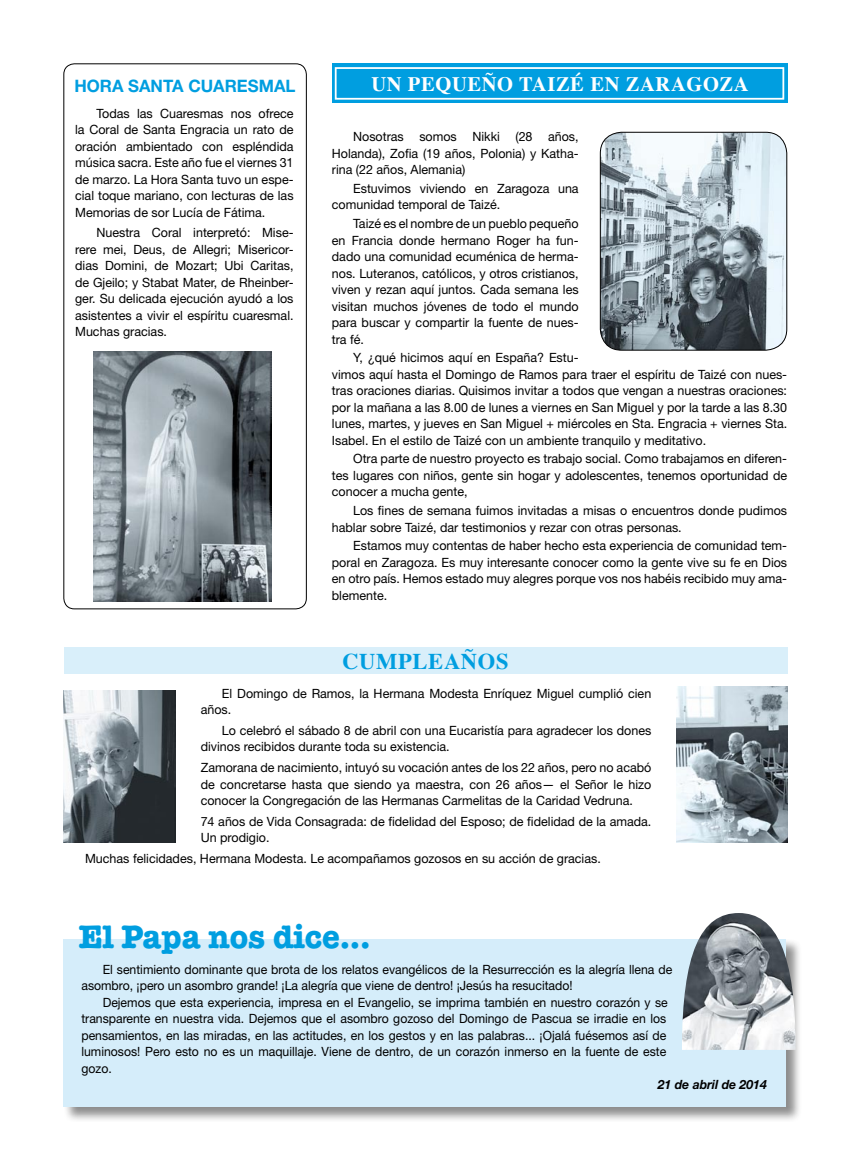
<style>
.page{position:relative;width:851px;height:1170px;background:#fff}
.page>*{position:absolute;margin:0;border:0;box-sizing:border-box;transform-origin:0 0}
.t1{font:700 32.85px "American Typewriter Std";color:#009ee0}
.t2{font:700 22.5px "Times";letter-spacing:.03em;color:#009ee0}
.t3{font:700 20.55px "Times";letter-spacing:.03em;color:#fff}
.t4{font:700 17.1px "Helvetica Neue LT Std";color:#009ee0}
.t5{font:12.75px/16.5px "Helvetica Neue LT Std";color:#000;text-align:justify}
.t6{font:12.75px/16.5px "Helvetica Neue LT Std";color:#000;scale:.96 1}
.t7{font:italic 700 12.75px "Helvetica Neue LT Std";color:#000;scale:.96 1}
</style>
<div class="page">
<div style="left:64px;top:647px;width:723px;height:27px;background:#d9effa"></div>
<div style="left:63px;top:63px;width:244px;height:546px;border:1px solid #000;border-radius:11px"></div>
<div style="left:332px;top:64px;width:455px;height:39px;background:#009ee0"></div>
<div style="left:335px;top:67px;width:449px;height:33px;border:2px solid #fff"></div>
<div style="left:63px;top:938px;width:738px;height:184px;background:#000;opacity:.45"></div>
<div style="left:64px;top:939px;width:721px;height:167px;background:#d5edfa"></div>
<img style="left:681px;top:913px;width:114px;height:136px">
<img style="left:94px;top:351px;width:178px;height:250px">
<img style="left:600px;top:132px;width:186px;height:218px">
<div style="left:600px;top:132px;width:187px;height:218px;border:1px solid #000;border-radius:21px"></div>
<img style="left:64px;top:690px;width:111px;height:152px">
<img style="left:676px;top:687px;width:111px;height:155px">
<h3 class="t4" style="left:74px;top:75px;width:222px">HORA SANTA CUARESMAL</h3>
<p class="t5" style="left:75px;top:105px;width:220px;text-indent:21px">Todas las Cuaresmas nos ofrece la Coral de Santa Engracia un rato de oración ambientado con espléndida música sacra. Este año fue el viernes 31 de marzo. La Hora Santa tuvo un espe&shy;cial toque mariano, con lecturas de las Memorias de sor Lucía de Fátima.</p>
<p class="t5" style="left:75px;top:224px;width:220px;text-indent:21px">Nuestra Coral interpretó: Mise&shy;rere mei, Deus, de Allegri; Misericor&shy;dias Domini, de Mozart; Ubi Caritas, de Gjeilo; y Stabat Mater, de Rheinber&shy;ger. Su delicada ejecución ayudó a los asistentes a vivir el espíritu cuaresmal.<br>Muchas gracias.</p>
<h3 class="t3" style="left:371px;top:64px;width:379px">UN PEQUEÑO TAIZÉ EN ZARAGOZA</h3>
<p class="t5" style="left:332px;top:128px;width:248px;text-indent:21px">Nosotras somos Nikki (28 años, Holanda), Zofia (19 años, Polonia) y Katha&shy;rina (22 años, Alemania)</p>
<p class="t5" style="left:332px;top:180px;width:248px;text-indent:21px">Estuvimos viviendo en Zaragoza una comunidad temporal de Taizé.</p>
<p class="t5" style="left:332px;top:215px;width:248px;text-indent:21px">Taizé es el nombre de un pueblo pequeño en Francia donde hermano Roger ha fun&shy;dado una comunidad ecuménica de herma&shy;nos. Luteranos, católicos, y otros cristianos, viven y rezan aquí juntos. Cada semana les visitan muchos jóvenes de todo el mundo para buscar y compartir la fuente de nues&shy;tra fé.</p>
<p class="t5" style="left:332px;top:349px;width:457px;text-align:left;text-indent:21px">Y, ¿qué hicimos aquí en España? Estu-<br>vimos aquí hasta el Domingo de Ramos para traer el espíritu de Taizé con nues&shy;tras oraciones diarias. Quisimos invitar a todos que vengan a nuestras oraciones: por la mañana a las 8.00 de lunes a viernes en San Miguel y por la tarde a las 8.30 lunes, martes, y jueves en San Miguel + miércoles en Sta. Engracia + viernes Sta.<br>Isabel. En el estilo de Taizé con un ambiente tranquilo y meditativo.</p>
<p class="t5" style="left:332px;top:450px;width:457px;text-indent:21px">Otra parte de nuestro proyecto es trabajo social. Como trabajamos en diferen&shy;tes lugares con niños, gente sin hogar y adolescentes, tenemos oportunidad de conocer a mucha gente,</p>
<p class="t5" style="left:332px;top:502px;width:456px;text-indent:21px">Los fines de semana fuimos invitadas a misas o encuentros donde pudimos hablar sobre Taizé, dar testimonios y rezar con otras personas.</p>
<p class="t5" style="left:332px;top:537px;width:457px;text-indent:21px">Estamos muy contentas de haber hecho esta experiencia de comunidad tem&shy;poral en Zaragoza. Es muy interesante conocer como la gente vive su fe en Dios en otro país. Hemos estado muy alegres porque vos nos habéis recibido muy ama&shy;blemente.</p>
<h2 class="t2" style="left:342px;top:639px;width:168px">CUMPLEAÑOS</h2>
<p class="t5" style="left:201px;top:684px;width:452px;text-indent:21px">El Domingo de Ramos, la Hermana Modesta Enríquez Miguel cumplió cien años.</p>
<p class="t5" style="left:201px;top:722px;width:452px;text-indent:21px">Lo celebró el sábado 8 de abril con una Eucaristía para agradecer los dones divinos recibidos durante toda su existencia.</p>
<p class="t5" style="left:201px;top:759px;width:452px">Zamorana de nacimiento, intuyó su vocación antes de los 22 años, pero no acabó de concretarse hasta que siendo ya maestra, con 26 años— el Señor le hizo conocer la Congregación de las Hermanas Carmelitas de la Caridad Vedruna.</p>
<p class="t5" style="left:201px;top:813px;width:452px">74 años de Vida Consagrada: de fidelidad del Esposo; de fidelidad de la amada.<br>Un prodigio.</p>
<p class="t5" style="left:85px;top:850px;width:517px">Muchas felicidades, Hermana Modesta. Le acompañamos gozosos en su acción de gracias.</p>
<h1 class="t1" style="left:79px;top:917px;width:293px">El Papa nos dice...</h1>
<p class="t6" style="left:81px;top:960px;width:617px;text-indent:21px">El sentimiento dominante que brota de los relatos evangélicos de la Resurrección es la alegría llena de asombro, ¡pero un asombro grande! ¡La alegría que viene de dentro! ¡Jesús ha resucitado!</p>
<p class="t6" style="left:81px;top:993px;width:612px;text-indent:21px">Dejemos que esta experiencia, impresa en el Evangelio, se imprima también en nuestro corazón y se transparente en nuestra vida. Dejemos que el asombro gozoso del Domingo de Pascua se irradie en los pensamientos, en las miradas, en las actitudes, en los gestos y en las palabras... ¡Ojalá fuésemos así de luminosos! Pero esto no es un maquillaje. Viene de dentro, de un corazón inmerso en la fuente de este gozo.</p>
<p class="t7" style="left:657px;top:1076px;width:115px">21 de abril de 2014</p>
</div>
